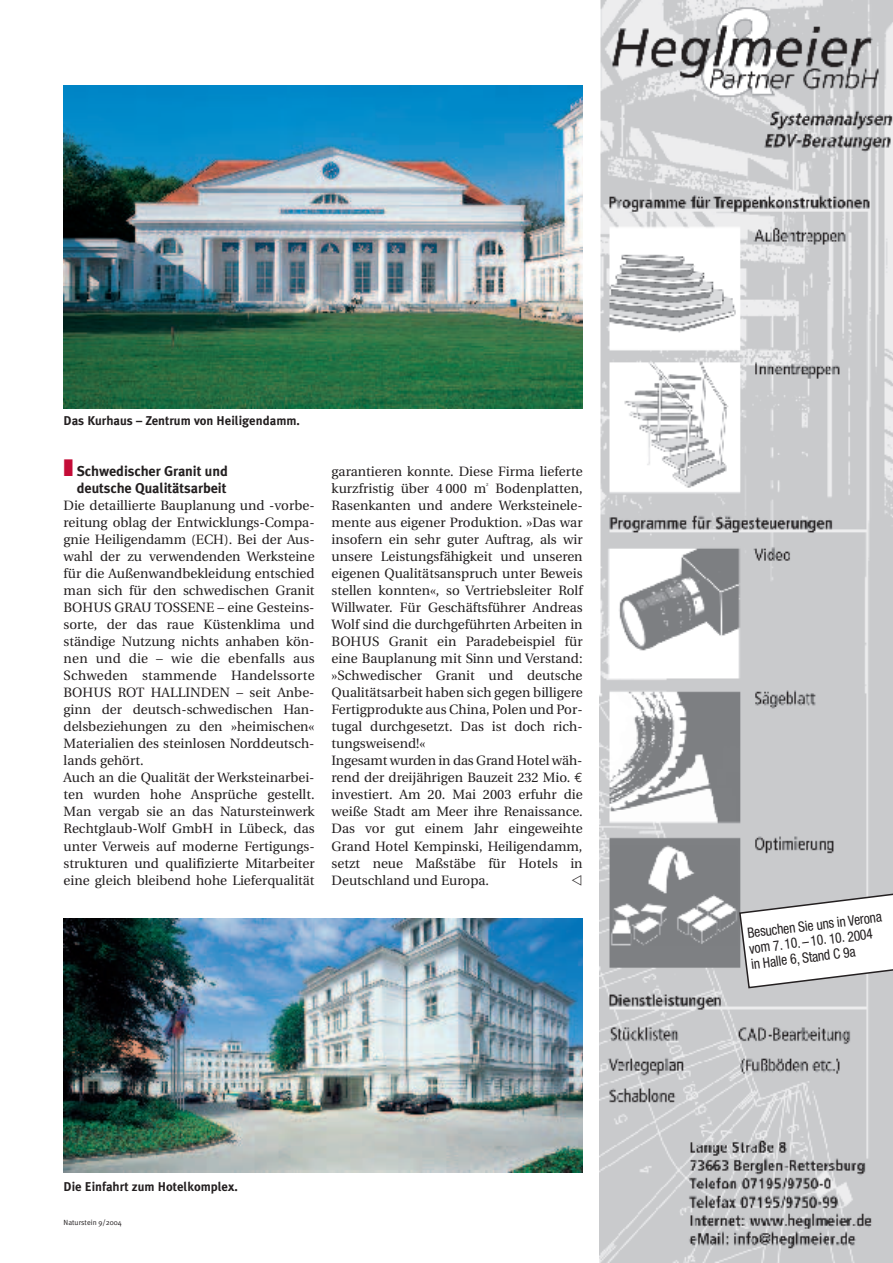
<style>
.page{position:relative;width:893px;height:1263px;background:#fff}
.page>*{position:absolute;margin:0;border:0;box-sizing:border-box;transform-origin:0 0}
.t1{font:condensed 14.25px/15.6px "Helvetica Neue";color:#231f20;scale:.95 1}
.t2{font:700 14.25px/17px "Meta Plus";letter-spacing:-.005em;color:#231f20;text-align:right}
.t3{font:13.5px/17px "Utopia";color:#231f20}
.t4{font:700 12.75px "Meta Plus";color:#231f20}
.t5{font:7.5px "Meta Plus Normal";color:#231f20}
.t6{font:4.5px "Utopia";color:#231f20}
.s1{color:#c40c37}
.s2{font-family:"Euro Mono"}
</style>
<div class="page">
<img style="left:64px;top:85px;width:518px;height:323px">
<img style="left:64px;top:919px;width:518px;height:254px">
<img style="left:599px;top:0;width:293px;height:1263px">
<svg style="left:738px;top:891px;width:154px;height:98px"></svg>
<p class="t4" style="left:64px;top:416px;width:238px">Das Kurhaus – Zentrum von Heiligendamm.</p>
<p class="t2" style="left:64px;top:464px;width:166px"><span class="s1">❚</span> Schwedischer Granit und deutsche Qualitätsarbeit</p>
<p class="t3" style="left:64px;top:498px;width:252px">Die detaillierte Bauplanung und -vorbe&shy;reitung oblag der Entwicklungs-Compa&shy;gnie Heiligendamm (ECH). Bei der Aus&shy;wahl der zu verwendenden Werksteine für die Außenwandbekleidung entschied man sich für den schwedischen Granit BOHUS GRAU TOSSENE – eine Gesteins&shy;sorte, der das raue Küstenklima und ständige Nutzung nichts anhaben kön&shy;nen und die – wie die ebenfalls aus Schweden stammende Handelssorte BOHUS ROT HALLINDEN – seit Anbe&shy;ginn der deutsch-schwedischen Han&shy;delsbeziehungen zu den »heimischen« Materialien des steinlosen Norddeutsch&shy;lands gehört.<br>Auch an die Qualität der Werksteinarbei&shy;ten wurden hohe Ansprüche gestellt.<br>Man vergab sie an das Natursteinwerk Rechtglaub-Wolf GmbH in Lübeck, das unter Verweis auf moderne Fertigungs&shy;strukturen und qualifizierte Mitarbeiter eine gleich bleibend hohe Lieferqualität</p>
<p class="t3" style="left:331px;top:464px;width:252px">garantieren konnte. Diese Firma lieferte kurzfristig über 4 000 m</p>
<p class="t6" style="left:486px;top:483px;width:4px">2</p>
<p class="t3" style="left:331px;top:481px;width:252px;text-indent:164px">Bodenplatten, Rasenkanten und andere Werksteinele&shy;mente aus eigener Produktion. »Das war insofern ein sehr guter Auftrag, als wir unsere Leistungsfähigkeit und unseren eigenen Qualitätsanspruch unter Beweis stellen konnten«, so Vertriebsleiter Rolf Willwater. Für Geschäftsführer Andreas Wolf sind die durchgeführten Arbeiten in BOHUS Granit ein Paradebeispiel für eine Bauplanung mit Sinn und Verstand: »Schwedischer Granit und deutsche Qualitätsarbeit haben sich gegen billigere Fertigprodukte aus China, Polen und Por&shy;tugal durchgesetzt. Das ist doch rich&shy;tungsweisend!«<br>Ingesamt wurden in das Grand Hotel wäh&shy;rend der dreijährigen Bauzeit 232 Mio. <span class="s2">€ </span>investiert. Am 20. Mai 2003 erfuhr die weiße Stadt am Meer ihre Renaissance.<br>Das vor gut einem Jahr eingeweihte Grand Hotel Kempinski, Heiligendamm, setzt neue Maßstäbe für Hotels in Deutschland und Europa.</p>
<p class="t4" style="left:64px;top:1181px;width:176px">Die Einfahrt zum Hotelkomplex.</p>
<p class="t5" style="left:64px;top:1219px;width:60px">Naturstein 9/2004</p>
<p class="t1" style="left:746px;top:926px;width:144px;rotate:-7deg">Besuchen Sie uns in Verona vom 7. 10. – 10. 10. 2004 in Halle 6, Stand C 9a</p>
</div>
